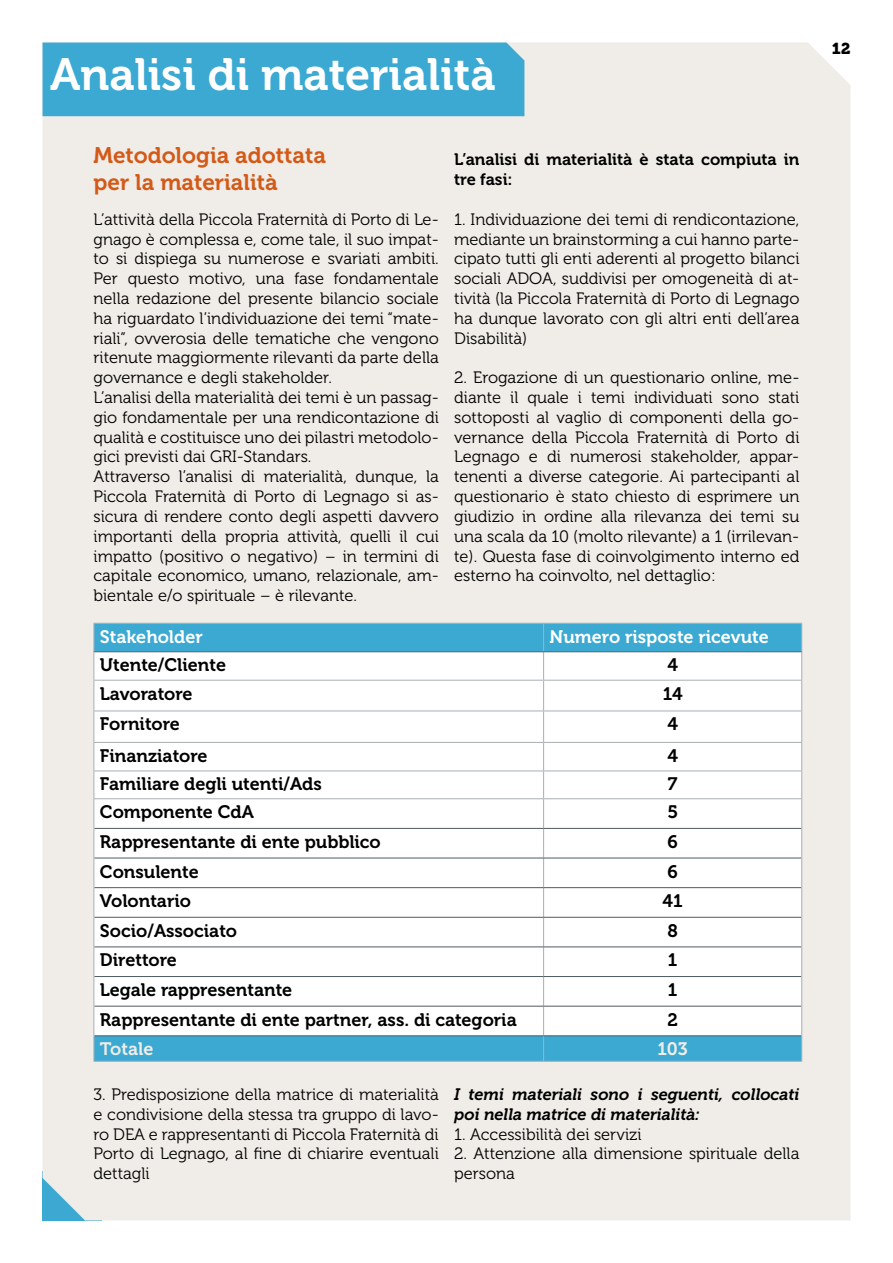
<style>
.page{position:relative;width:893px;height:1263px;background:#fff}
.page>*{position:absolute;margin:0;border:0;box-sizing:border-box;transform-origin:0 0}
.t1{font:45px "Museo 700";color:#fff}
.t2{font:22.5px/27px "Museo 700";color:#d35917}
.t3{font:18px "Museo 700";color:#000}
.t4{font:18px "Museo 700";color:#fff}
.t5{font:18px "Museo 700";letter-spacing:-.005em;color:#f0ece7}
.t6{font:16.5px/19.8px "Museo 300";color:#000;text-align:justify}
.t7{font:italic 16.5px/19.8px "Museo 700";color:#000}
.t8{font:16.5px/19.8px "Museo 700";color:#000}
.t9{font:15.75px "Museo 900";color:#000}
</style>
<div class="page">
<div style="left:43px;top:43px;width:807px;height:1177px;background:#f0ece7"></div>
<div style="left:43px;top:43px;width:481px;height:73px;background:#3ba9d2"></div>
<div style="left:95px;top:624px;width:706px;height:437px;background:#3ba9d2"></div>
<svg style="left:95px;top:652px;width:706px;height:383px"></svg>
<hr style="left:94px;top:680px;width:450px;height:1px;background:#a5b0b6">
<hr style="left:544px;top:680px;width:258px;height:1px;background:#a5b0b6">
<hr style="left:543px;top:680px;width:1px;height:31px;background:#a5b0b6">
<hr style="left:94px;top:711px;width:450px;height:1px;background:#a5b0b6">
<hr style="left:544px;top:711px;width:258px;height:1px;background:#a5b0b6">
<hr style="left:543px;top:711px;width:1px;height:31px;background:#a5b0b6">
<hr style="left:94px;top:742px;width:450px;height:1px;background:#a5b0b6">
<hr style="left:544px;top:742px;width:258px;height:1px;background:#a5b0b6">
<hr style="left:94px;top:770px;width:450px;height:1px;background:#a5b0b6">
<hr style="left:544px;top:770px;width:258px;height:1px;background:#a5b0b6">
<hr style="left:94px;top:798px;width:450px;height:1px;background:#a5b0b6">
<hr style="left:544px;top:798px;width:258px;height:1px;background:#a5b0b6">
<svg style="left:543px;top:743px;width:1px;height:174px"></svg>
<hr style="left:543px;top:917px;width:1px;height:30px;background:#a5b0b6">
<svg style="left:543px;top:948px;width:1px;height:113px"></svg>
<hr style="left:94px;top:828px;width:450px;height:1px;background:#4e5b61">
<hr style="left:544px;top:828px;width:257px;height:1px;background:#4e5b61">
<hr style="left:94px;top:858px;width:450px;height:1px;background:#4e5b61">
<hr style="left:544px;top:858px;width:257px;height:1px;background:#4e5b61">
<hr style="left:94px;top:887px;width:450px;height:1px;background:#4e5b61">
<hr style="left:544px;top:887px;width:257px;height:1px;background:#4e5b61">
<hr style="left:94px;top:917px;width:450px;height:1px;background:#4e5b61">
<hr style="left:544px;top:917px;width:257px;height:1px;background:#4e5b61">
<hr style="left:94px;top:947px;width:450px;height:1px;background:#4e5b61">
<hr style="left:544px;top:947px;width:257px;height:1px;background:#4e5b61">
<hr style="left:94px;top:976px;width:450px;height:1px;background:#4e5b61">
<hr style="left:544px;top:976px;width:257px;height:1px;background:#4e5b61">
<hr style="left:94px;top:1006px;width:450px;height:1px;background:#4e5b61">
<hr style="left:544px;top:1006px;width:257px;height:1px;background:#4e5b61">
<hr style="left:94px;top:1035px;width:450px;height:1px;background:#4e5b61">
<hr style="left:544px;top:1035px;width:257px;height:1px;background:#4e5b61">
<svg style="left:543px;top:624px;width:1px;height:56px"></svg>
<hr style="left:94px;top:651px;width:450px;height:1px;background:#4e5b61">
<hr style="left:544px;top:651px;width:258px;height:1px;background:#4e5b61">
<hr style="left:94px;top:623px;width:450px;height:1px;background:#a5b0b6">
<hr style="left:544px;top:623px;width:258px;height:1px;background:#a5b0b6">
<svg style="left:94px;top:623px;width:1px;height:57px"></svg>
<svg style="left:801px;top:624px;width:1px;height:56px"></svg>
<hr style="left:94px;top:680px;width:1px;height:31px;background:#a5b0b6">
<hr style="left:801px;top:680px;width:1px;height:31px;background:#a5b0b6">
<hr style="left:94px;top:711px;width:1px;height:31px;background:#a5b0b6">
<hr style="left:801px;top:711px;width:1px;height:31px;background:#a5b0b6">
<svg style="left:94px;top:743px;width:1px;height:85px"></svg>
<svg style="left:801px;top:743px;width:1px;height:85px"></svg>
<hr style="left:94px;top:828px;width:1px;height:30px;background:#a5b0b6">
<hr style="left:801px;top:828px;width:1px;height:30px;background:#a5b0b6">
<hr style="left:94px;top:858px;width:1px;height:30px;background:#a5b0b6">
<hr style="left:801px;top:858px;width:1px;height:30px;background:#a5b0b6">
<svg style="left:94px;top:888px;width:1px;height:29px"></svg>
<svg style="left:801px;top:888px;width:1px;height:29px"></svg>
<hr style="left:94px;top:917px;width:1px;height:30px;background:#a5b0b6">
<hr style="left:801px;top:917px;width:1px;height:30px;background:#a5b0b6">
<svg style="left:94px;top:947px;width:1px;height:29px"></svg>
<svg style="left:801px;top:947px;width:1px;height:29px"></svg>
<hr style="left:94px;top:976px;width:1px;height:30px;background:#a5b0b6">
<hr style="left:801px;top:976px;width:1px;height:30px;background:#a5b0b6">
<hr style="left:94px;top:1006px;width:1px;height:30px;background:#a5b0b6">
<hr style="left:801px;top:1006px;width:1px;height:30px;background:#a5b0b6">
<svg style="left:94px;top:1036px;width:1px;height:25px"></svg>
<svg style="left:801px;top:1036px;width:1px;height:25px"></svg>
<hr style="left:94px;top:1061px;width:450px;height:1px;background:#a5b0b6">
<hr style="left:544px;top:1061px;width:258px;height:1px;background:#a5b0b6">
<h1 class="t1" style="left:50px;top:49px;width:447px">Analisi di materialità</h1>
<h2 class="t2" style="left:94px;top:142px;width:234px">Metodologia adottata per la materialità</h2>
<p class="t6" style="left:94px;top:210px;width:347px;text-align:left">L’attività della Piccola Fraternità di Porto di Le&shy;gnago è complessa e, come tale, il suo impat&shy;to si dispiega su numerose e svariati ambiti.<br>Per questo motivo, una fase fondamentale nella redazione del presente bilancio sociale ha riguardato l’individuazione dei temi “mate&shy;riali”, ovverosia delle tematiche che vengono ritenute maggiormente rilevanti da parte della governance e degli stakeholder.<br>L’analisi della materialità dei temi è un passag&shy;gio fondamentale per una rendicontazione di qualità e costituisce uno dei pilastri metodolo&shy;gici previsti dai GRI-Standars.<br>Attraverso l’analisi di materialità, dunque, la Piccola Fraternità di Porto di Legnago si as&shy;sicura di rendere conto degli aspetti davvero importanti della propria attività, quelli il cui impatto (positivo o negativo) – in termini di capitale economico, umano, relazionale, am&shy;bientale e/o spirituale – è rilevante.</p>
<p class="t8" style="left:454px;top:150px;width:347px">L’analisi di materialità è stata compiuta in tre fasi:</p>
<p class="t6" style="left:454px;top:210px;width:347px">1. Individuazione dei temi di rendicontazione, mediante un brainstorming a cui hanno parte&shy;cipato tutti gli enti aderenti al progetto bilanci sociali ADOA, suddivisi per omogeneità di at&shy;tività (la Piccola Fraternità di Porto di Legnago ha dunque lavorato con gli altri enti dell’area Disabilità)</p>
<p class="t6" style="left:454px;top:368px;width:347px">2. Erogazione di un questionario online, me&shy;diante il quale i temi individuati sono stati sottoposti al vaglio di componenti della go&shy;vernance della Piccola Fraternità di Porto di Legnago e di numerosi stakeholder, appar&shy;tenenti a diverse categorie. Ai partecipanti al questionario è stato chiesto di esprimere un giudizio in ordine alla rilevanza dei temi su una scala da 10 (molto rilevante) a 1 (irrilevan&shy;te). Questa fase di coinvolgimento interno ed esterno ha coinvolto, nel dettaglio:</p>
<p class="t4" style="left:100px;top:626px;width:104px">Stakeholder</p>
<p class="t4" style="left:550px;top:626px;width:221px">Numero risposte ricevute</p>
<p class="t3" style="left:100px;top:655px;width:128px">Utente/Cliente</p>
<p class="t3" style="left:667px;top:655px;width:12px">4</p>
<p class="t3" style="left:100px;top:683px;width:94px">Lavoratore</p>
<p class="t3" style="left:663px;top:683px;width:21px">14</p>
<p class="t3" style="left:100px;top:714px;width:81px">Fornitore</p>
<p class="t3" style="left:667px;top:714px;width:12px">4</p>
<p class="t3" style="left:100px;top:746px;width:109px">Finanziatore</p>
<p class="t3" style="left:667px;top:746px;width:12px">4</p>
<p class="t3" style="left:100px;top:774px;width:223px">Familiare degli utenti/Ads</p>
<p class="t3" style="left:668px;top:774px;width:11px">7</p>
<p class="t3" style="left:100px;top:802px;width:155px">Componente CdA</p>
<p class="t3" style="left:667px;top:802px;width:12px">5</p>
<p class="t3" style="left:100px;top:832px;width:282px">Rappresentante di ente pubblico</p>
<p class="t3" style="left:667px;top:832px;width:12px">6</p>
<p class="t3" style="left:100px;top:861px;width:100px">Consulente</p>
<p class="t3" style="left:667px;top:861px;width:12px">6</p>
<p class="t3" style="left:100px;top:891px;width:93px">Volontario</p>
<p class="t3" style="left:663px;top:891px;width:22px">41</p>
<p class="t3" style="left:100px;top:920px;width:139px">Socio/Associato</p>
<p class="t3" style="left:667px;top:920px;width:12px">8</p>
<p class="t3" style="left:100px;top:950px;width:78px">Direttore</p>
<p class="t3" style="left:668px;top:950px;width:11px">1</p>
<p class="t3" style="left:100px;top:980px;width:194px">Legale rappresentante</p>
<p class="t3" style="left:668px;top:980px;width:11px">1</p>
<p class="t3" style="left:100px;top:1009px;width:418px">Rappresentante di ente partner, ass. di categoria</p>
<p class="t3" style="left:667px;top:1009px;width:12px">2</p>
<p class="t5" style="left:100px;top:1039px;width:55px">Totale</p>
<p class="t5" style="left:658px;top:1039px;width:32px">103</p>
<p class="t6" style="left:94px;top:1085px;width:347px">3. Predisposizione della matrice di materialità e condivisione della stessa tra gruppo di lavo&shy;ro DEA e rappresentanti di Piccola Fraternità di Porto di Legnago, al fine di chiarire eventuali dettagli</p>
<p class="t7" style="left:454px;top:1084px;width:347px">I temi materiali sono i seguenti, collocati poi nella matrice di materialità:</p>
<p class="t6" style="left:454px;top:1124px;width:189px">1. Accessibilità dei servizi</p>
<p class="t6" style="left:454px;top:1144px;width:347px">2. Attenzione alla dimensione spirituale della persona</p>
<p class="t9" style="left:832px;top:40px;width:20px">12</p>
</div>
